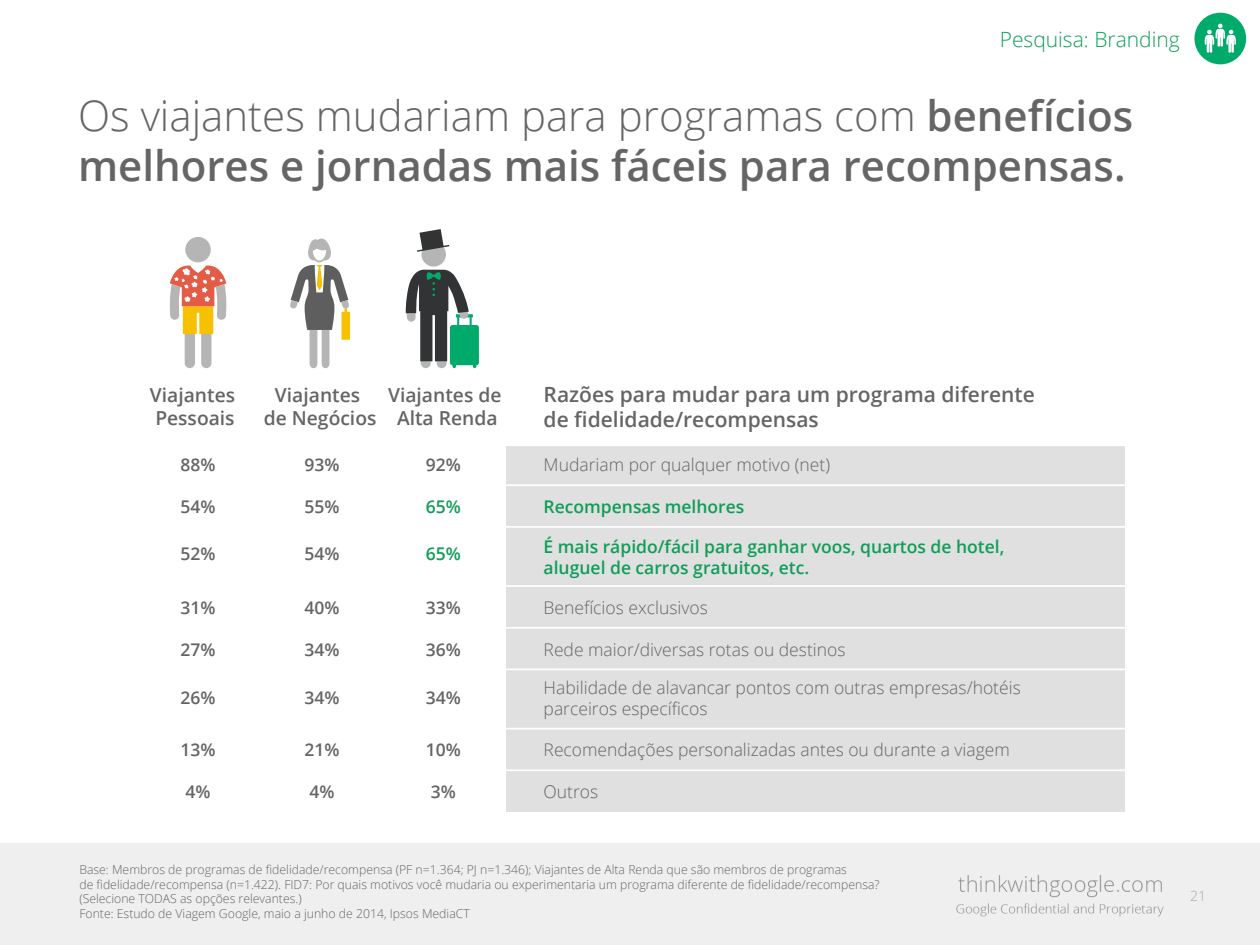
<style>
.page{position:relative;width:1260px;height:945px;background:#fff}
.page>*{position:absolute;margin:0;border:0;box-sizing:border-box;transform-origin:0 0}
.t1{font:600 42px/50.4px "Open Sans";color:#656565}
.t2{font:600 21px/25.2px "Open Sans";color:#656565}
.t3{font:300 21px "Open Sans";color:#0f9d58}
.t4{font:600 19.25px/23.1px "Open Sans";color:#656565;text-align:center}
.t5{font:300 17.5px/21px "Open Sans";color:#656565}
.t6{font:600 17.5px/21px "Open Sans";color:#0f9d58}
.t7{font:600 17.5px "Open Sans";color:#656565}
.t8{font:300 14px "Open Sans";color:#a6a6a6}
.t9{font:300 12.25px/14.7px "Open Sans";color:#656565}
.s1{font-weight:300}
</style>
<div class="page">
<div style="left:0;top:843px;width:1260px;height:102px;background:#f0eff0"></div>
<div style="left:421px;top:242px;width:25px;height:25px;background:#b5b5b5;border-radius:50%"></div>
<svg style="left:406px;top:270px;width:73px;height:98px"></svg>
<svg style="left:417px;top:229px;width:32px;height:23px"></svg>
<svg style="left:290px;top:238px;width:60px;height:130px"></svg>
<div style="left:506px;top:444px;width:618px;height:41px;background:#e0e0e0"></div>
<div style="left:506px;top:485px;width:618px;height:42px;background:#e0e0e0"></div>
<div style="left:506px;top:527px;width:618px;height:59px;background:#e0e0e0"></div>
<div style="left:506px;top:586px;width:618px;height:42px;background:#e0e0e0"></div>
<div style="left:506px;top:628px;width:618px;height:41px;background:#e0e0e0"></div>
<div style="left:506px;top:669px;width:618px;height:60px;background:#e0e0e0"></div>
<div style="left:506px;top:729px;width:618px;height:41px;background:#e0e0e0"></div>
<div style="left:506px;top:770px;width:618px;height:42px;background:#e0e0e0"></div>
<div style="left:136px;top:441px;width:989px;height:5px;background:#fff"></div>
<hr style="left:136px;top:484px;width:989px;height:2px;background:#fff">
<hr style="left:136px;top:526px;width:989px;height:2px;background:#fff">
<hr style="left:136px;top:585px;width:989px;height:2px;background:#fff">
<hr style="left:136px;top:627px;width:989px;height:2px;background:#fff">
<hr style="left:136px;top:669px;width:989px;height:1px;background:#fff">
<hr style="left:136px;top:728px;width:989px;height:2px;background:#fff">
<hr style="left:136px;top:769px;width:989px;height:2px;background:#fff">
<div style="left:185px;top:237px;width:26px;height:25px;background:#b5b5b5;border-radius:50%"></div>
<svg style="left:170px;top:266px;width:56px;height:102px"></svg>
<div style="left:1194px;top:13px;width:52px;height:51px;background:#00aa6b;border-radius:50%"></div>
<svg style="left:1205px;top:23px;width:31px;height:30px"></svg>
<h2 class="t3" style="left:1000px;top:25px;width:182px">Pesquisa: Branding</h2>
<h1 class="t1" style="left:78px;top:90px;width:1057px"><span class="s1">Os viajantes mudariam para programas com</span> benefícios melhores e jornadas mais fáceis para recompensas.</h1>
<h3 class="t4" style="left:150px;top:383px;width:87px;text-align:left">Viajantes<br>Pessoais</h3>
<h3 class="t4" style="left:264px;top:383px;width:114px">Viajantes de Negócios</h3>
<h3 class="t4" style="left:388px;top:383px;width:115px">Viajantes de<br>Alta Renda</h3>
<h2 class="t2" style="left:544px;top:381px;width:493px">Razões para mudar para um programa diferente de fidelidade/recompensas</h2>
<h3 class="t7" style="left:180px;top:453px;width:37px">88%</h3>
<h3 class="t7" style="left:305px;top:453px;width:37px">93%</h3>
<h3 class="t7" style="left:426px;top:453px;width:37px">92%</h3>
<h3 class="t5" style="left:544px;top:454px;width:288px">Mudariam por qualquer motivo (net)</h3>
<h3 class="t7" style="left:180px;top:495px;width:37px">54%</h3>
<h3 class="t7" style="left:305px;top:495px;width:37px">55%</h3>
<h3 class="t6" style="left:426px;top:496px;width:37px">65%</h3>
<h3 class="t6" style="left:544px;top:496px;width:202px">Recompensas melhores</h3>
<h3 class="t7" style="left:180px;top:542px;width:37px">52%</h3>
<h3 class="t7" style="left:305px;top:542px;width:37px">54%</h3>
<h3 class="t6" style="left:426px;top:543px;width:37px">65%</h3>
<h3 class="t6" style="left:544px;top:536px;width:462px">É mais rápido/fácil para ganhar voos, quartos de hotel, aluguel de carros gratuitos, etc.</h3>
<h3 class="t7" style="left:180px;top:596px;width:37px">31%</h3>
<h3 class="t7" style="left:305px;top:596px;width:37px">40%</h3>
<h3 class="t7" style="left:426px;top:596px;width:37px">33%</h3>
<h3 class="t5" style="left:544px;top:597px;width:166px">Benefícios exclusivos</h3>
<h3 class="t7" style="left:180px;top:637px;width:37px">27%</h3>
<h3 class="t7" style="left:305px;top:637px;width:37px">34%</h3>
<h3 class="t7" style="left:426px;top:637px;width:37px">36%</h3>
<h3 class="t5" style="left:544px;top:638px;width:303px">Rede maior/diversas rotas ou destinos</h3>
<h3 class="t7" style="left:180px;top:686px;width:37px">26%</h3>
<h3 class="t7" style="left:305px;top:686px;width:37px">34%</h3>
<h3 class="t7" style="left:426px;top:686px;width:37px">34%</h3>
<h3 class="t7" style="left:180px;top:738px;width:37px">13%</h3>
<h3 class="t7" style="left:305px;top:738px;width:37px">21%</h3>
<h3 class="t7" style="left:426px;top:738px;width:37px">10%</h3>
<h3 class="t5" style="left:544px;top:739px;width:468px">Recomendações personalizadas antes ou durante a viagem</h3>
<h3 class="t7" style="left:185px;top:780px;width:27px">4%</h3>
<h3 class="t7" style="left:310px;top:780px;width:27px">4%</h3>
<h3 class="t7" style="left:431px;top:780px;width:27px">3%</h3>
<h3 class="t5" style="left:544px;top:781px;width:56px">Outros</h3>
<h3 class="t5" style="left:544px;top:676px;width:479px">Habilidade de alavancar pontos com outras empresas/hotéis parceiros específicos</h3>
<p class="t9" style="left:79px;top:862px;width:802px">Base: Membros de programas de fidelidade/recompensa (PF n=1.364; PJ n=1.346); Viajantes de Alta Renda que são membros de programas<br>de fidelidade/recompensa (n=1.422). FID7: Por quais motivos você mudaria ou experimentaria um programa diferente de fidelidade/recompensa? (Selecione TODAS as opções relevantes.)<br>Fonte: Estudo de Viagem Google, maio a junho de 2014, Ipsos MediaCT</p>
<p class="t8" style="left:1190px;top:886px;width:17px">21</p>
</div>
